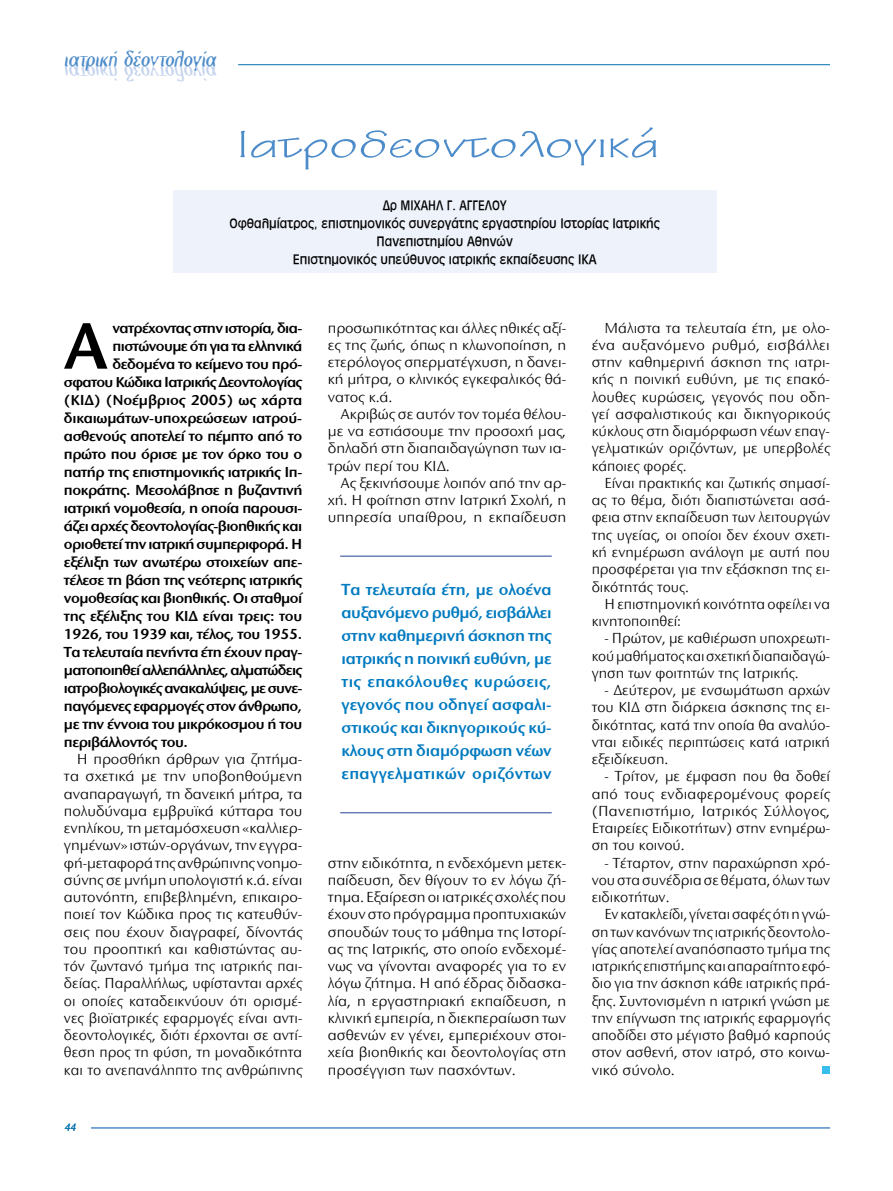
<style>
.page{position:relative;width:893px;height:1191px;background:#fff}
.page>*{position:absolute;margin:0;border:0;box-sizing:border-box;transform-origin:0 0}
.t1{font:600 68.1px "Stone Sans ITC Hel";color:#000}
.t2{font:42px "UB Fine";letter-spacing:-.01em;color:#4d8cca;scale:1.45 1}
.t3{font:italic 300 22.5px "CF Holly";color:#4d8cca}
.t4{font:600 16.5px/23px "Stone Sans ITC Hel";letter-spacing:.02em;color:#007ac0;text-align:justify}
.t5{font:15px/17.2px "Stone Sans ITC Hel";color:#000;text-align:justify}
.t6{font:600 15px "Stone Sans ITC Hel";letter-spacing:-.03em;color:#000}
.t7{font:600 15px "Stone Sans ITC Hel";letter-spacing:-.005em;color:#000}
.t8{font:14.25px "UB Antique Olive";color:#000;scale:.95 1}
.t9{font:14.25px "UB Antique Olive";color:#000;scale:.9 1}
.t10{font:italic 500 11.25px "Stone Sans ITC Hel";color:#0570b0;scale:.95 1}
</style>
<div class="page">
<hr style="left:238px;top:64px;width:592px;height:1px;background:#0570b0">
<hr style="left:91px;top:1127px;width:739px;height:1px;background:#4d8cca">
<div style="left:173px;top:190px;width:543px;height:82px;background:#eef2fa"></div>
<hr style="left:340px;top:556px;width:212px;height:1px;background:#21409a">
<hr style="left:340px;top:812px;width:212px;height:1px;background:#21409a">
<div style="left:822px;top:1065px;width:8px;height:8px;background:#37bdee"></div>
<h3 class="t3" style="left:63px;top:47px;width:159px">ιατρική δέοντολογία</h3>
<h2 class="t2" style="left:233px;top:122px;width:293px">Ιατροδεοντολογικά</h2>
<p class="t9" style="left:383px;top:198px;width:29px">Δρ Μιχαηλ</p>
<p class="t9" style="left:447px;top:198px;width:31px">Γ. Αγγελου</p>
<p class="t8" style="left:229px;top:216px;width:455px">Οφθαλμίατρος, επιστημονικός συνεργάτης εργαστηρίου Ιστορίας Ιατρικής</p>
<p class="t8" style="left:376px;top:234px;width:145px">Πανεπιστημίου Αθηνών</p>
<p class="t8" style="left:293px;top:252px;width:321px">Επιστημονικός υπεύθυνος ιατρικής εκπαίδευσης ΙΚΑ</p>
<h1 class="t1" style="left:64px;top:309px;width:45px">Α</h1>
<p class="t6" style="left:112px;top:319px;width:191px">νατρέχοντας στην ιστορία, δια-</p>
<p class="t6" style="left:112px;top:337px;width:191px">πιστώνουμε ότι για τα ελληνικά</p>
<p class="t6" style="left:112px;top:355px;width:191px">δεδομένα το κείμενο του πρό-</p>
<p class="t6" style="left:64px;top:373px;width:240px">σφατου Κώδικα Ιατρικής Δεοντολογίας</p>
<p class="t7" style="left:64px;top:391px;width:240px">(ΚΙΔ) (Νοέμβριος 2005) ως χάρτα</p>
<p class="t6" style="left:64px;top:409px;width:240px">δικαιωμάτων-υποχρεώσεων ιατρού-</p>
<p class="t6" style="left:64px;top:427px;width:240px">ασθενούς αποτελεί το πέμπτο από το</p>
<p class="t6" style="left:64px;top:445px;width:240px">πρώτο που όρισε με τον όρκο του ο</p>
<p class="t6" style="left:64px;top:463px;width:240px">πατήρ της επιστημονικής ιατρικής Ιπ-</p>
<p class="t6" style="left:64px;top:481px;width:240px">ποκράτης. Μεσολάβησε η βυζαντινή</p>
<p class="t6" style="left:64px;top:499px;width:240px">ιατρική νομοθεσία, η οποία παρουσι-</p>
<p class="t6" style="left:64px;top:517px;width:240px">άζει αρχές δεοντολογίας-βιοηθικής και</p>
<p class="t6" style="left:64px;top:535px;width:240px">οριοθετεί την ιατρική συμπεριφορά. Η</p>
<p class="t6" style="left:64px;top:553px;width:240px">εξέλιξη των ανωτέρω στοιχείων απε-</p>
<p class="t6" style="left:64px;top:571px;width:240px">τέλεσε τη βάση της νεότερης ιατρικής</p>
<p class="t6" style="left:64px;top:589px;width:240px">νομοθεσίας και βιοηθικής. Οι σταθμοί</p>
<p class="t6" style="left:64px;top:607px;width:240px">της εξέλιξης του ΚΙΔ είναι τρεις: του</p>
<p class="t6" style="left:64px;top:625px;width:240px">1926, του 1939 και, τέλος, του 1955.</p>
<p class="t6" style="left:64px;top:643px;width:240px">Τα τελευταία πενήντα έτη έχουν πραγ-</p>
<p class="t6" style="left:64px;top:661px;width:240px">ματοποιηθεί αλλεπάλληλες, αλματώδεις</p>
<p class="t6" style="left:64px;top:679px;width:240px">ιατροβιολογικές ανακαλύψεις, με συνε-</p>
<p class="t6" style="left:64px;top:697px;width:240px">παγόμενες εφαρμογές στον άνθρωπο,</p>
<p class="t6" style="left:64px;top:715px;width:240px">με την έννοια του μικρόκοσμου ή του</p>
<p class="t6" style="left:64px;top:733px;width:125px">περιβάλλοντός του.</p>
<p class="t5" style="left:64px;top:751px;width:240px;text-indent:13px">Η προσθήκη άρθρων για ζητήμα&shy;τα σχετικά με την υποβοηθούμενη αναπαραγωγή, τη δανεική μήτρα, τα πολυδύναμα εμβρυϊκά κύτταρα του ενηλίκου, τη μεταμόσχευση «καλλιερ&shy;γημένων» ιστών-οργάνων, την εγγρα&shy;φή-μεταφορά της ανθρώπινης νοημο&shy;σύνης σε μνήμη υπολογιστή κ.ά. είναι αυτονόητη, επιβεβλημένη, επικαιρο&shy;ποιεί τον Κώδικα προς τις κατευθύν&shy;σεις που έχουν διαγραφεί, δίνοντάς του προοπτική και καθιστώντας αυ&shy;τόν ζωντανό τμήμα της ιατρικής παι&shy;δείας. Παραλλήλως, υφίστανται αρχές οι οποίες καταδεικνύουν ότι ορισμέ&shy;νες βιοϊατρικές εφαρμογές είναι αντι&shy;δεοντολογικές, διότι έρχονται σε αντί&shy;θεση προς τη φύση, τη μοναδικότητα και το ανεπανάληπτο της ανθρώπι-νης</p>
<p class="t10" style="left:64px;top:1121px;width:8px">44</p>
<p class="t5" style="left:328px;top:319px;width:240px">προσωπικότητας και άλλες ηθικές αξί&shy;ες της ζωής, όπως η κλωνοποίηση, η ετερόλογος σπερματέγχυση, η δανει&shy;κή μήτρα, ο κλινικός εγκεφαλικός θά&shy;νατος κ.ά.</p>
<p class="t5" style="left:328px;top:406px;width:240px;text-indent:13px">Ακριβώς σε αυτόν τον τομέα θέλου&shy;με να εστιάσουμε την προσοχή μας, δηλαδή στη διαπαιδαγώγηση των ια&shy;τρών περί του ΚΙΔ.</p>
<p class="t5" style="left:328px;top:475px;width:240px;text-indent:13px">Ας ξεκινήσουμε λοιπόν από την αρ&shy;χή. Η φοίτηση στην Ι ατρική Σχολή, η υπηρεσία υπαίθρου, η εκπαίδευση</p>
<p class="t4" style="left:342px;top:578px;width:212px">Tα τελευταία έτη, με ολοένα αυξανόμενο ρυθμό, εισβάλλει στην καθημερινή άσκηση της ιατρικής η ποινική ευθύνη, με τις επακόλουθες κυρώσεις, γεγονός που οδηγεί ασφαλι&shy;στικούς και δικηγορικούς κύ&shy;κλους στη διαμόρφωση νέων επαγγελματικών οριζόντων</p>
<p class="t5" style="left:328px;top:854px;width:240px">στην ειδικότητα, η ενδεχόμενη μετεκ&shy;παίδευση, δεν θίγουν το εν λόγω ζή&shy;τημα. Εξαίρεση οι ιατρικές σχολές που έχουν στο πρόγραμμα προπτυχιακών σπουδών τους το μάθημα της Ι στορί&shy;ας της Ι ατρικής, στο οποίο ενδεχομέ&shy;νως να γίνονται αναφορές για το εν λόγω ζήτημα. Η από έδρας διδασκα&shy;λία, η εργαστηριακή εκπαίδευση, η κλινική εμπειρία, η διεκπεραίωση των ασθενών εν γένει, εμπεριέχουν στοι&shy;χεία βιοηθικής και δεοντολογίας στη προσέγγιση των πασχόντων.</p>
<p class="t5" style="left:592px;top:319px;width:240px;text-indent:13px">Μ άλιστα τα τελευταία έτη, με ολο&shy;ένα αυξανόμενο ρυθμό, εισβάλλει στην καθημερινή άσκηση της ιατρι&shy;κής η ποινική ευθύνη, με τις επακό&shy;λουθες κυρώσεις, γεγονός που οδη&shy;γεί ασφαλιστικούς και δικηγορικούς κύκλους στη διαμόρφωση νέων επαγ&shy;γελματικών οριζόντων, με υπερβολές κάποιες φορές.</p>
<p class="t5" style="left:592px;top:475px;width:240px;text-indent:13px">Είναι πρακτικής και ζωτικής σημασί&shy;ας το θέμα, διότι διαπιστώνεται ασά&shy;φεια στην εκπαίδευση των λειτουργών της υγείας, οι οποίοι δεν έχουν σχετι&shy;κή ενημέρωση ανάλογη με αυτή που προσφέρεται για την εξάσκηση της ει&shy;δικότητάς τους.</p>
<p class="t5" style="left:592px;top:595px;width:240px;text-indent:13px">Η επιστημονική κοινότητα οφείλει να κινητοποιηθεί:</p>
<p class="t5" style="left:592px;top:630px;width:239px;text-indent:13px">- Πρώτον, με καθιέρωση υποχρεωτι&shy;κού μαθήματος και σχετική διαπαι-δαγώ&shy;γη- ση των φοιτητών της Ι ατρικής.</p>
<p class="t5" style="left:592px;top:682px;width:240px;text-indent:13px">- Δεύτερον, με ενσωμάτωση αρχών του ΚΙΔ στη διάρκεια άσκησης της ει&shy;δικότητας, κατά την οποία θα αναλύο&shy;νται ειδικές περιπτώσεις κατά ιατρική εξειδίκευση.</p>
<p class="t5" style="left:592px;top:768px;width:240px;text-indent:13px">- Τρίτον, με έμφαση που θα δοθεί από τους ενδιαφερομένους φορείς (Πανεπιστήμιο, Ι ατρικός Σύλλογος, Εταιρείες Ειδικοτήτων) στην ενημέρω&shy;ση του κοινού.</p>
<p class="t5" style="left:592px;top:854px;width:240px;text-indent:13px">- Τέταρτον, στην παραχώρηση χρό&shy;νου στα συνέδρια σε θέματα, όλων των ειδικοτή-των.</p>
<p class="t5" style="left:592px;top:906px;width:240px;text-indent:13px">Εν κατακλείδι, γίνεται σαφές ότι η γνώ&shy;ση των κανόνων της ιατρικής δεοντολο&shy;γίας αποτελεί αναπόσπαστο τμήμα της ιατρικής επιστήμης και απαραίτητο εφό&shy;διο για την άσκηση κάθε ιατρικής πρά&shy;ξης. Συντονισμένη η ιατρική γνώση με την επίγνωση της ιατρικής εφαρμογής αποδίδει στο μέγιστο βαθμό καρπούς στον ασθενή, στον ιατρό, στο κοινω&shy;νικό σύνολο.</p>
</div>
